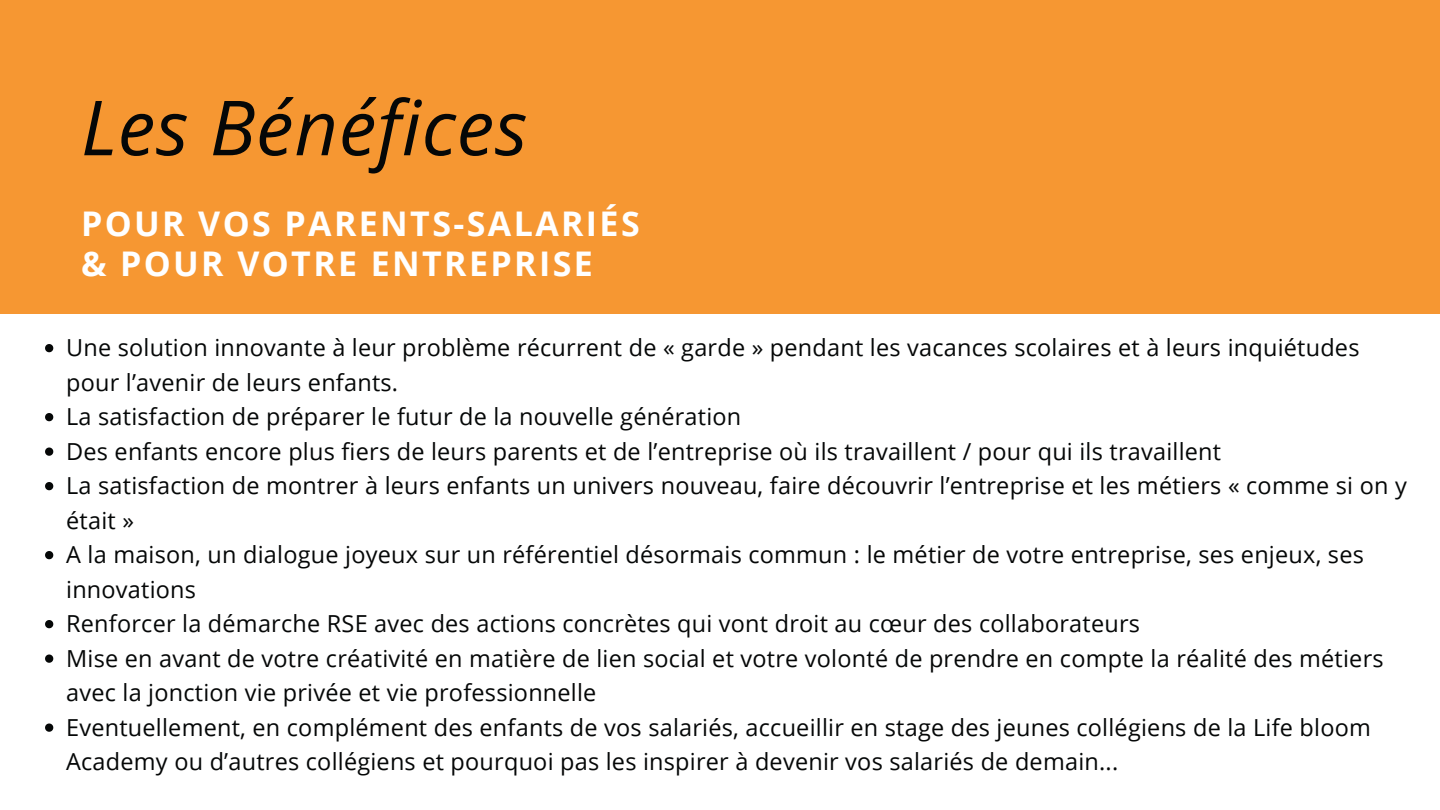
<style>
.page{position:relative;width:1440px;height:810px;background:#fff}
.page>*{position:absolute;margin:0;border:0;box-sizing:border-box;transform-origin:0 0}
.t1{font:italic 76px "Open Sans";letter-spacing:.01em;color:#050707}
.t2{font:700 34px/40.5px "Open Sans";letter-spacing:.07em;color:#fff}
.t3{font:23.5px/34.5px "Open Sans";letter-spacing:.01em;color:#050707}
</style>
<div class="page">
<div style="left:0;top:0;width:1440px;height:314px;background:#f69732"></div>
<svg style="left:45px;top:344px;width:8px;height:8px"></svg>
<svg style="left:45px;top:413px;width:8px;height:8px"></svg>
<svg style="left:45px;top:448px;width:8px;height:8px"></svg>
<svg style="left:45px;top:482px;width:8px;height:8px"></svg>
<svg style="left:45px;top:551px;width:8px;height:8px"></svg>
<svg style="left:45px;top:620px;width:8px;height:8px"></svg>
<svg style="left:45px;top:655px;width:8px;height:8px"></svg>
<svg style="left:45px;top:724px;width:8px;height:8px"></svg>
<p class="t1" style="left:81px;top:74px;width:448px">Les Bénéfices</p>
<h1 class="t2" style="left:81px;top:202px;width:560px">POUR VOS PARENTS-SALARIÉS &amp; POUR VOTRE ENTREPRISE</h1>
<h2 class="t3" style="left:66px;top:330px;width:1295px">Une solution innovante à leur problème récurrent de « garde » pendant les vacances scolaires et à leurs inquiétudes pour l’avenir de leurs enfants.</h2>
<p class="t3" style="left:66px;top:399px;width:677px">La satisfaction de préparer le futur de la nouvelle génération</p>
<p class="t3" style="left:66px;top:433px;width:1157px">Des enfants encore plus fiers de leurs parents et de l’entreprise où ils travaillent / pour qui ils travaillent</p>
<p class="t3" style="left:66px;top:468px;width:1342px">La satisfaction de montrer à leurs enfants un univers nouveau, faire découvrir l’entreprise et les métiers « comme si on y était »</p>
<p class="t3" style="left:66px;top:537px;width:1299px">A la maison, un dialogue joyeux sur un référentiel désormais commun : le métier de votre entreprise, ses enjeux, ses innovations</p>
<p class="t3" style="left:66px;top:606px;width:1075px">Renforcer la démarche RSE avec des actions concrètes qui vont droit au cœur des collaborateurs</p>
<p class="t3" style="left:66px;top:640px;width:1319px">Mise en avant de votre créativité en matière de lien social et votre volonté de prendre en compte la réalité des métiers avec la jonction vie privée et vie professionnelle</p>
<p class="t3" style="left:66px;top:709px;width:1306px">Eventuellement, en complément des enfants de vos salariés, accueillir en stage des jeunes collégiens de la Life bloom<br>Academy ou d’autres collégiens et pourquoi pas les inspirer à devenir vos salariés de demain...</p>
</div>
